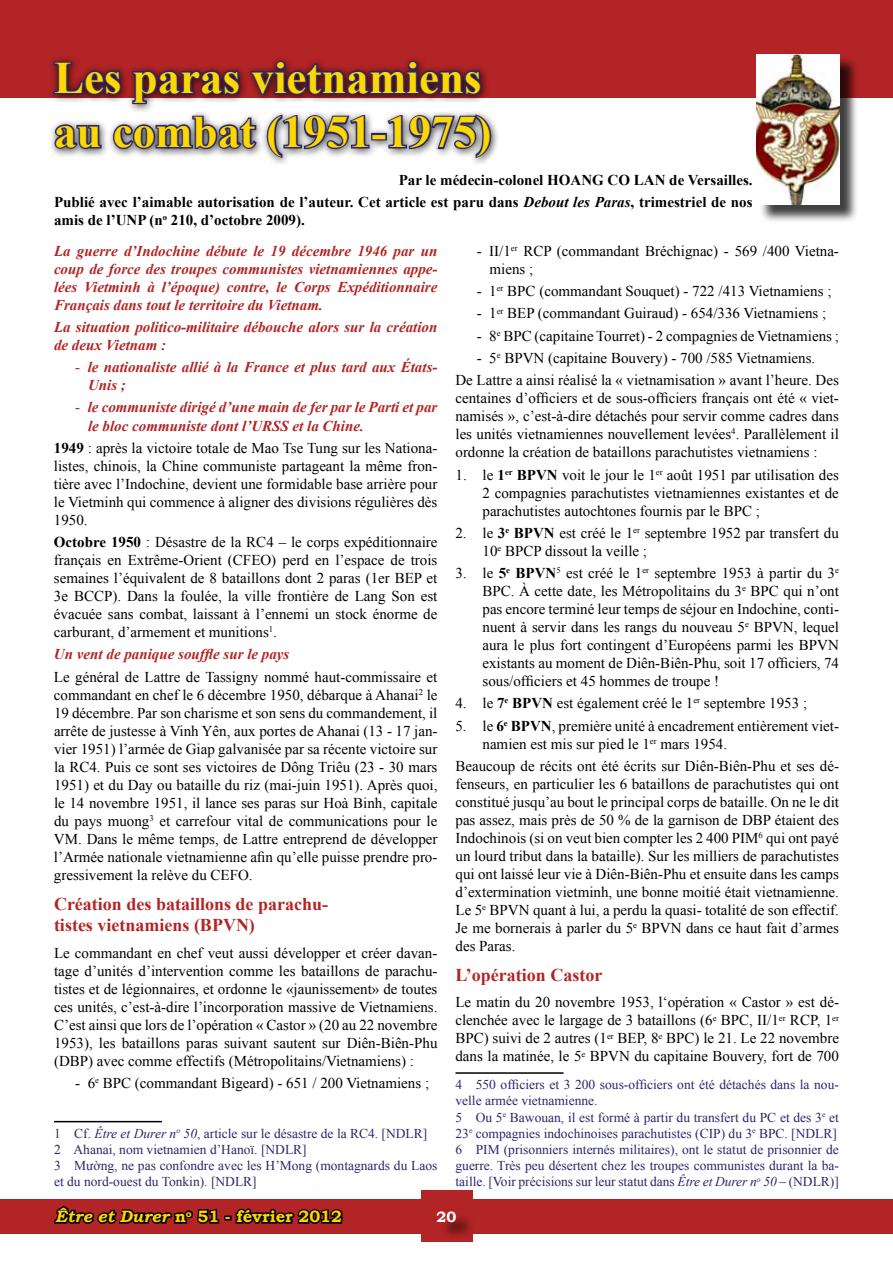
<style>
.page{position:relative;width:893px;height:1263px;background:#fff}
.page>*{position:absolute;margin:0;border:0;box-sizing:border-box;transform-origin:0 0}
.t1{font:700 45px/54px "Times New Roman";color:#fdd700}
.t2{font:700 18px/21.6px "Times New Roman";color:#b22425}
.t3{font:700 16.5px "Bookman Old Style";color:#fdd700}
.t4{font:15px/18px "Times New Roman";color:#000;text-align:justify}
.t5{font:italic 700 15px/18px "Times New Roman";color:#b22425}
.t6{font:700 15px/22.2px "Times New Roman";color:#000;text-align:right}
.t7{font:700 15px "Bookman Old Style";color:#fff}
.t8{font:13.5px/16.2px "Times New Roman";color:#2a276a}
.s1{font-style:italic}
.s2{font-weight:400;font-style:normal}
.s3{font-weight:700}
</style>
<div class="page">
<div style="left:0;top:1199px;width:893px;height:34px;background:#b22425"></div>
<svg style="left:52px;top:1205px;width:169px;height:29px"></svg>
<div style="left:224px;top:1215px;width:8px;height:5px;border:3px solid #000"></div>
<svg style="left:235px;top:1208px;width:108px;height:16px"></svg>
<div style="left:421px;top:1191px;width:51px;height:51px;background:#b22425"></div>
<div style="left:440px;top:1213px;width:34px;height:27px;background:#000;opacity:.75"></div>
<div style="left:0;top:0;width:893px;height:98px;background:#b22425"></div>
<div style="left:47px;top:55px;width:454px;height:112px;background:#000;opacity:.75"></div>
<svg style="left:52px;top:60px;width:72px;height:37px"></svg>
<svg style="left:131px;top:68px;width:111px;height:38px;background:#6d4661"></svg>
<svg style="left:249px;top:59px;width:235px;height:39px"></svg>
<svg style="left:52px;top:122px;width:51px;height:29px"></svg>
<svg style="left:111px;top:114px;width:147px;height:37px"></svg>
<svg style="left:265px;top:112px;width:106px;height:48px"></svg>
<div style="left:371px;top:133px;width:16px;height:7px;border:3px solid #2a276a"></div>
<svg style="left:385px;top:112px;width:108px;height:48px"></svg>
<hr style="left:54px;top:1121px;width:108px;height:1px;background:#000">
<hr style="left:455px;top:1072px;width:108px;height:2px;background:#000">
<div style="left:759px;top:56px;width:99px;height:168px;background:#000;opacity:.75"></div>
<img style="left:757px;top:54px;width:83px;height:151px">
<h1 class="t1" style="left:54px;top:50px;width:439px">Les paras vietnamiens au combat (1951-1975)</h1>
<p class="t6" style="left:54px;top:168px;width:700px">Par le médecin-colonel HOANG CO LAN de Versailles.<br>Publié avec l’aimable autorisation de l’auteur. Cet article est paru dans <span class="s1">Debout les Paras</span>, trimestriel de nos</p>
<p class="t6" style="left:54px;top:208px;width:252px">amis de l’UNP (n<sup>o</sup> 210, d’octobre 2009).</p>
<p class="t5" style="left:54px;top:241px;width:385px;text-align:justify">La guerre d’Indochine débute le 19 décembre 1946 par un coup de force des troupes communistes vietnamiennes appe&shy;lées Vietminh à l’époque) contre, le Corps Expéditionnaire Français dans tout le territoire du Vietnam.</p>
<p class="t5" style="left:54px;top:318px;width:385px">La situation politico-militaire débouche alors sur la création de deux Vietnam :</p>
<p class="t5" style="left:88px;top:358px;width:351px;text-indent:-13px"><span class="s2">-</span> le nationaliste allié à la France et plus tard aux États-<br>Unis ;</p>
<p class="t5" style="left:88px;top:398px;width:351px;text-indent:-13px"><span class="s2">-</span> le communiste dirigé d’une main de fer par le Parti et par le bloc communiste dont l’URSS et la Chine.</p>
<p class="t4" style="left:54px;top:438px;width:385px"><span class="s3">1949</span> : après la victoire totale de Mao Tse Tung sur les Nationa&shy;listes, chinois, la Chine communiste partageant la même fron&shy;tière avec l’Indochine, devient une formidable base arrière pour le Vietminh qui commence à aligner des divisions régulières dès 1950.</p>
<p class="t4" style="left:54px;top:533px;width:385px"><span class="s3">Octobre 1950</span> : Désastre de la RC4 – le corps expéditionnaire français en Extrême-Orient (CFEO) perd en l’espace de trois semaines l’équivalent de 8 bataillons dont 2 paras (1er BEP et 3e BCCP). Dans la foulée, la ville frontière de Lang Son est évacuée sans combat, laissant à l’ennemi un stock énorme de carburant, d’armement et munitions<sup>1</sup>.</p>
<p class="t5" style="left:54px;top:645px;width:237px">Un vent de panique souffle sur le pays</p>
<p class="t4" style="left:54px;top:667px;width:385px">Le général de Lattre de Tassigny nommé haut-commissaire et commandant en chef le 6 décembre 1950, débarque à Ahanai<sup>2</sup> le 19 décembre. Par son charisme et son sens du commandement, il arrête de justesse à Vinh Yên, aux portes de Ahanai (13 - 17 jan&shy;vier 1951) l’armée de Giap galvanisée par sa récente victoire sur la RC4. Puis ce sont ses victoires de Dông Triêu (23 - 30 mars 1951) et du Day ou bataille du riz (mai-juin 1951). Après quoi, le 14 novembre 1951, il lance ses paras sur Hoà Binh, capitale du pays muong<sup>3</sup> et carrefour vital de communications pour le VM. Dans le même temps, de Lattre entreprend de développer l’Armée nationale vietnamienne afin qu’elle puisse prendre pro&shy;gressivement la relève du CEFO.</p>
<p class="t2" style="left:54px;top:892px;width:276px">Création des bataillons de parachu&shy;tistes vietnamiens (BPVN)</p>
<p class="t4" style="left:54px;top:943px;width:385px">Le commandant en chef veut aussi développer et créer davan&shy;tage d’unités d’intervention comme les bataillons de parachu&shy;tistes et de légionnaires, et ordonne le «jaunissement» de toutes ces unités, c’est-à-dire l’incorporation massive de Vietnamiens.<br>C’est ainsi que lors de l’opération « Castor » (20 au 22 novembre 1953), les bataillons paras suivant sautent sur Diên-Biên-Phu (DBP) avec comme effectifs (Métropolitains/Vietnamiens) :</p>
<p class="t4" style="left:75px;top:1074px;width:355px">- 6<sup>e</sup> BPC (commandant Bigeard) - 651 / 200 Vietnamiens ;</p>
<p class="t8" style="left:54px;top:1125px;width:385px">1 Cf. <span class="s1">Être et Durer n</span><sup>o</sup> <span class="s1">50</span>, article sur le désastre de la RC4. [NDLR] 2 Ahanai, nom vietnamien d’Hanoï. [NDLR]<br>3 Mường, ne pas confondre avec les H’Mong (montagnards du Laos et du nord-ouest du Tonkin). [NDLR]</p>
<p class="t4" style="left:489px;top:242px;width:351px;text-indent:-13px">- II/1<sup>er</sup> RCP (commandant Bréchignac) - 569 /400 Vietna&shy;miens ;</p>
<p class="t4" style="left:477px;top:282px;width:356px">- 1<sup>er</sup> BPC (commandant Souquet) - 722 /413 Vietnamiens ;</p>
<p class="t4" style="left:477px;top:304px;width:351px">- 1<sup>er</sup> BEP (commandant Guiraud) - 654/336 Vietnamiens ;</p>
<p class="t4" style="left:477px;top:326px;width:364px">- 8<sup>e</sup> BPC (capitaine Tourret) - 2 compagnies de Vietnamiens ;</p>
<p class="t4" style="left:455px;top:347px;width:385px;line-height:22.2px;text-align:center">- 5<sup>e</sup> BPVN (capitaine Bouvery) - 700 /585 Vietnamiens.<br>De Lattre a ainsi réalisé la « vietnamisation » avant l’heure. Des</p>
<p class="t4" style="left:455px;top:389px;width:385px">centaines d’officiers et de sous-officiers français ont été « viet&shy;namisés », c’est-à-dire détachés pour servir comme cadres dans les unités vietnamiennes nouvellement levées<sup>4</sup>. Parallèlement il ordonne la création de bataillons parachutistes vietnamiens :</p>
<p class="t4" style="left:482px;top:465px;width:358px;text-indent:-27px">1. le <span class="s3">1</span><sup>er</sup> <span class="s3">BPVN</span> voit le jour le 1<sup>er</sup> août 1951 par utilisation des 2 compagnies parachutistes vietnamiennes existantes et de parachutistes autochtones fournis par le BPC ;</p>
<p class="t4" style="left:482px;top:523px;width:358px;text-indent:-27px">2. le <span class="s3">3</span><sup>e</sup> <span class="s3">BPVN</span> est créé le 1<sup>er</sup> septembre 1952 par transfert du<br>10<sup>e</sup> BPCP dissout la veille ;</p>
<p class="t4" style="left:482px;top:564px;width:358px;text-indent:-27px">3. le <span class="s3">5</span><sup>e</sup> <span class="s3">BPVN</span><sup>5</sup> est créé le 1<sup>er</sup> septembre 1953 à partir du 3<sup>e </sup>BPC. À cette date, les Métropolitains du 3<sup>e</sup> BPC qui n’ont pas encore terminé leur temps de séjour en Indochine, conti&shy;nuent à servir dans les rangs du nouveau 5<sup>e</sup> BPVN, lequel aura le plus fort contingent d’Européens parmi les BPVN existants au moment de Diên-Biên-Phu, soit 17 officiers, 74 sous/officiers et 45 hommes de troupe !</p>
<p class="t4" style="left:455px;top:694px;width:353px">4. le <span class="s3">7</span><sup>e</sup> <span class="s3">BPVN</span> est également créé le 1<sup>er</sup> septembre 1953 ;</p>
<p class="t4" style="left:482px;top:716px;width:358px;text-indent:-27px">5. le <span class="s3">6</span><sup>e</sup> <span class="s3">BPVN</span>, première unité à encadrement entièrement viet&shy;namien est mis sur pied le 1<sup>er</sup> mars 1954.</p>
<p class="t4" style="left:455px;top:756px;width:385px">Beaucoup de récits ont été écrits sur Diên-Biên-Phu et ses dé&shy;fenseurs, en particulier les 6 bataillons de parachutistes qui ont constitué jusqu’au bout le principal corps de bataille. On ne le dit pas assez, mais près de 50 % de la garnison de DBP étaient des Indochinois (si on veut bien compter les 2 400 PIM<sup>6</sup> qui ont payé un lourd tribut dans la bataille). Sur les milliers de parachutistes qui ont laissé leur vie à Diên-Biên-Phu et ensuite dans les camps d’extermination vietminh, une bonne moitié était vietnamienne.<br>Le 5<sup>e</sup> BPVN quant à lui, a perdu la quasi- totalité de son effectif.<br>Je me bornerais à parler du 5<sup>e</sup> BPVN dans ce haut fait d’armes des Paras.</p>
<p class="t2" style="left:455px;top:964px;width:148px">L’opération Castor</p>
<p class="t4" style="left:455px;top:993px;width:385px">Le matin du 20 novembre 1953, l‘opération « Castor » est dé&shy;clenchée avec le largage de 3 bataillons (6<sup>e</sup> BPC, II/1<sup>er</sup> RCP, 1<sup>er </sup>BPC) suivi de 2 autres (1<sup>er</sup> BEP, 8<sup>e</sup> BPC) le 21. Le 22 novembre dans la matinée, le 5<sup>e</sup> BPVN du capitaine Bouvery, fort de 700</p>
<p class="t8" style="left:455px;top:1076px;width:385px">4 550 officiers et 3 200 sous-officiers ont été détachés dans la nou&shy;velle armée vietnamienne.<br>5 Ou 5<sup>e</sup> Bawouan, il est formé à partir du transfert du PC et des 3<sup>e</sup> et 23<sup>e</sup> compagnies indochinoises parachutistes (CIP) du 3<sup>e</sup> BPC. [NDLR] 6 PIM (prisonniers internés militaires), ont le statut de prisonnier de guerre. Très peu désertent chez les troupes communistes durant la ba&shy;taille. [Voir précisions sur leur statut dans <span class="s1">Être et Durer n</span><sup>o</sup> <span class="s1">50</span> – (NDLR)]</p>
<p class="t3" style="left:55px;top:1204px;width:288px"><span class="s1">Être et Durer</span> n<sup>o</sup> 51 - février 2012</p>
<p class="t7" style="left:437px;top:1205px;width:21px">20</p>
</div>
